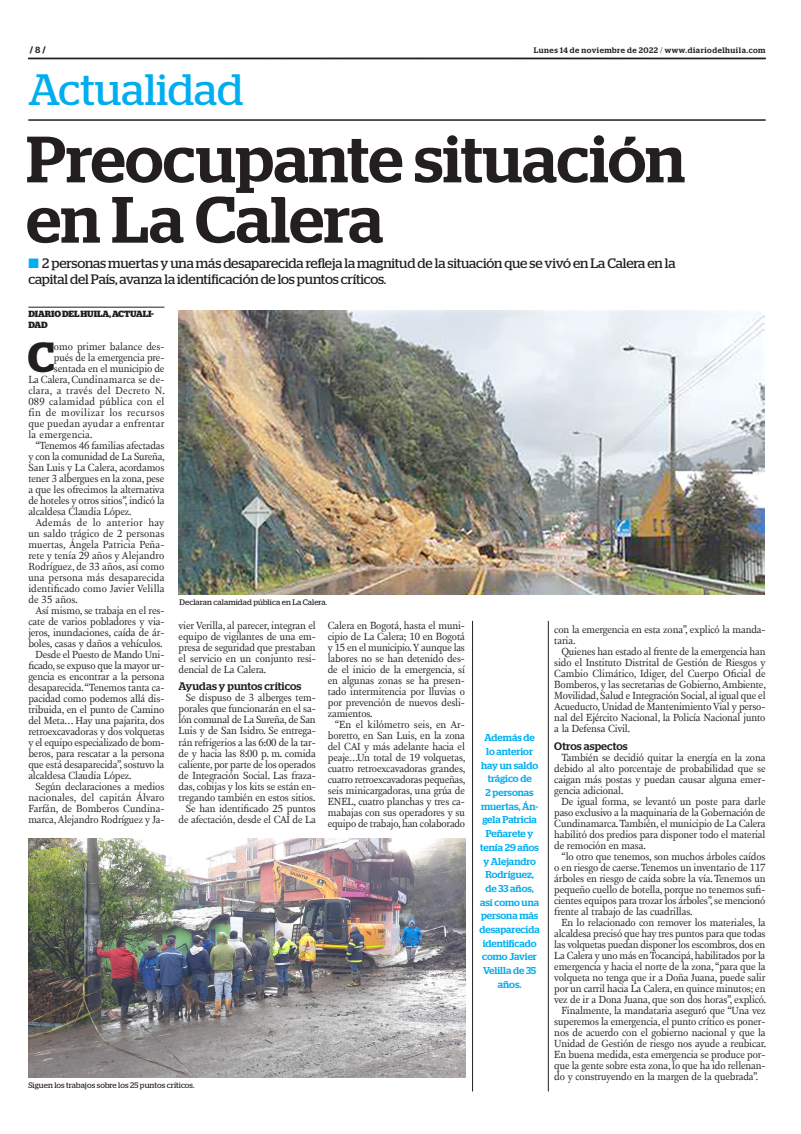
<style>
.page{position:relative;width:801px;height:1134px;background:#fff}
.page>*{position:absolute;margin:0;border:0;box-sizing:border-box;transform-origin:0 0}
.TITULO{font:500 65.3px/60.3px "Stag";color:#231f20}
.t1{font:43.9px "Stag";color:#00aeef}
.TEXTO_UNO{font:600 42px "Stag";color:#231f20}
.SUMARIO{font:13.7px/16.5px "Stag";letter-spacing:-.01em;color:#231f20}
.INTERTITULO{font:500 11px "Stag";letter-spacing:.01em;color:#231f20}
.TEXTO{font:10.6px/11px "New Fournier BP";letter-spacing:-.01em;color:#231f20;text-align:justify}
.TEXTO_UNO-2{font:10.6px "New Fournier BP";letter-spacing:.015em;color:#231f20}
.TEXTO_UNO-3{font:10.6px "New Fournier BP";letter-spacing:-.01em;color:#231f20}
.TEXTO_UNO-4{font:10.6px "New Fournier BP";letter-spacing:-.015em;color:#231f20}
.TEXTO_UNO-5{font:10.6px "New Fournier BP";letter-spacing:.035em;color:#231f20}
.TEXTO_UNO-6{font:10.6px "New Fournier BP";letter-spacing:-.005em;color:#231f20}
.DESTACADO_AZUL{font:500 10px/13.7px "Stag";color:#00aeef;text-align:center}
.CREDITO_1{font:700 9px/11px "Stag";letter-spacing:-.005em;color:#231f20}
.PIE_DE_FOTO{font:8px "Stag";letter-spacing:.01em;color:#231f20}
.t2{font:500 8px "Stag";letter-spacing:.06em;color:#231f20}
.s1{font-weight:500}
.s2{font-weight:300}
.s3{color:#00aeef}
</style>
<div class="page">
<svg style="left:28px;top:58px;width:737px;height:1px"></svg>
<hr style="left:28px;top:120px;width:737px;height:1px;background:#231f20">
<hr style="left:28px;top:307px;width:136px;height:1px;background:#231f20">
<img style="left:179px;top:310px;width:585px;height:285px">
<img style="left:28px;top:838px;width:437px;height:239px">
<hr style="left:472px;top:621px;width:1px;height:470px;background:#231f20">
<hr style="left:548px;top:621px;width:1px;height:470px;background:#231f20">
<p class="CREDITO_1" style="left:30px;top:45px;width:18px">/ <span class="s1">8</span> /</p>
<p class="t2" style="left:534px;top:45px;width:233px">Lunes 14 de noviembre de 2022 <span class="s2">/</span> www.diariodelhuila.com</p>
<p class="t1" style="left:28px;top:64px;width:216px">Actualidad</p>
<p class="TITULO" style="left:26px;top:129px;width:660px">Preocupante situación en La Calera</p>
<p class="SUMARIO" style="left:28px;top:255px;width:649px"><span class="s3">■</span> 2 personas muertas y una más desaparecida refleja la magnitud de la situación que se vivó en La Calera en la capital del País, avanza la identificación de los puntos críticos.</p>
<p class="CREDITO_1" style="left:28px;top:309px;width:127px">DIARIO DEL HUILA, ACTUALI-<br>DAD</p>
<p class="TEXTO_UNO" style="left:28px;top:333px;width:28px">C</p>
<p class="TEXTO_UNO-6" style="left:54px;top:340px;width:112px">omo primer balance des-</p>
<p class="TEXTO_UNO-3" style="left:54px;top:351px;width:112px">pués de la emergencia pre-</p>
<p class="TEXTO_UNO-3" style="left:54px;top:362px;width:112px">sentada en el municipio de</p>
<p class="TEXTO_UNO-4" style="left:28px;top:373px;width:138px">La Calera, Cundinamarca se de-</p>
<p class="TEXTO_UNO-2" style="left:28px;top:384px;width:138px">clara, a través del Decreto N.</p>
<p class="TEXTO_UNO-2" style="left:28px;top:395px;width:138px">089 calamidad pública con el</p>
<p class="TEXTO_UNO-5" style="left:28px;top:406px;width:138px">fin de movilizar los recursos</p>
<p class="TEXTO_UNO-2" style="left:28px;top:417px;width:138px">que puedan ayudar a enfrentar</p>
<p class="TEXTO_UNO-2" style="left:28px;top:428px;width:66px">la emergencia.</p>
<p class="TEXTO" style="left:28px;top:440px;width:138px;text-indent:7px">“Tenemos 46 familias afectadas y con la comunidad de La Sureña, San Luis y La Calera, acordamos tener 3 albergues en la zona, pese a que les ofrecimos la alternativa de hoteles y otros sitios”, indicó la alcaldesa Claudia López.</p>
<p class="TEXTO" style="left:28px;top:517px;width:138px;text-indent:7px">Además de lo anterior hay un saldo trágico de 2 personas muertas, Ángela Patricia Peña&shy;rete y tenía 29 años y Alejandro Rodríguez, de 33 años, así como una persona más desaparecida identificado como Javier Velilla de 35 años.</p>
<p class="TEXTO" style="left:28px;top:605px;width:138px;text-indent:7px">Así mismo, se trabaja en el res&shy;cate de varios pobladores y via&shy;jeros, inundaciones, caída de ár&shy;boles, casas y daños a vehículos.</p>
<p class="TEXTO" style="left:28px;top:649px;width:138px;text-indent:7px">Desde el Puesto de Mando Uni&shy;ficado, se expuso que la mayor ur&shy;gencia es encontrar a la persona desaparecida. “Tenemos tanta ca&shy;pacidad como podemos allá dis&shy;tribuida, en el punto de Camino del Meta… Hay una pajarita, dos retroexcavadoras y dos volquetas y el equipo especializado de bom&shy;beros, para rescatar a la persona que está desaparecida”, sostuvo la alcaldesa Claudia López.</p>
<p class="TEXTO" style="left:28px;top:781px;width:138px;text-indent:7px">Según declaraciones a medios nacionales, del capitán Álvaro Farfán, de Bomberos Cundina&shy;marca, Alejandro Rodríguez y Ja-</p>
<p class="PIE_DE_FOTO" style="left:179px;top:597px;width:149px">Declaran calamidad pública en La Calera.</p>
<p class="TEXTO" style="left:179px;top:620px;width:139px">vier Verilla, al parecer, integran el equipo de vigilantes de una em&shy;presa de seguridad que prestaban el servicio en un conjunto resi&shy;dencial de La Calera.</p>
<p class="INTERTITULO" style="left:179px;top:680px;width:124px">Ayudas y puntos críticos</p>
<p class="TEXTO" style="left:179px;top:692px;width:139px;text-indent:7px">Se dispuso de 3 alberges tem&shy;porales que funcionarán en el sa&shy;lón comunal de La Sureña, de San Luis y de San Isidro. Se entrega&shy;rán refrigerios a las 6:00 de la tar&shy;de y hacia las 8:00 p. m. comida caliente, por parte de los operados de Integración Social. Las fraza&shy;das, cobijas y los kits se están en&shy;tregando también en estos sitios.</p>
<p class="TEXTO" style="left:179px;top:802px;width:139px;text-align:right">Se han identificado 25 puntos de afectación, desde el CAI de La</p>
<p class="TEXTO" style="left:328px;top:620px;width:139px">Calera en Bogotá, hasta el muni&shy;cipio de La Calera; 10 en Bogotá y 15 en el municipio. Y aunque las labores no se han detenido des&shy;de el inicio de la emergencia, sí en algunas zonas se ha presen&shy;tado intermitencia por lluvias o por prevención de nuevos desli&shy;zamientos.</p>
<p class="TEXTO" style="left:328px;top:719px;width:139px;text-indent:7px">“En el kilómetro seis, en Ar&shy;boretto, en San Luis, en la zona del CAI y más adelante hacia el peaje…Un total de 19 volquetas, cuatro retroexcavadoras grandes, cuatro retroexcavadoras pequeñas, seis minicargadoras, una grúa de ENEL, cuatro planchas y tres ca&shy;mabajas con sus operadores y su equipo de trabajo, han colaborado</p>
<p class="TEXTO" style="left:554px;top:624px;width:213px">con la emergencia en esta zona”, explicó la manda&shy;taria.</p>
<p class="TEXTO" style="left:554px;top:646px;width:213px;text-indent:7px">Quienes han estado al frente de la emergencia han sido el Instituto Distrital de Gestión de Riesgos y Cambio Climático, Idiger, del Cuerpo Oficial de Bomberos, y las secretarias de Gobierno, Ambiente, Movilidad, Salud e Integración Social, al igual que el Acueducto, Unidad de Mantenimiento Vial y perso&shy;nal del Ejército Nacional, la Policía Nacional junto a la Defensa Civil.</p>
<p class="INTERTITULO" style="left:554px;top:739px;width:75px">Otros aspectos</p>
<p class="TEXTO" style="left:554px;top:752px;width:213px;text-indent:7px">También se decidió quitar la energía en la zona debido al alto porcentaje de probabilidad que se caigan más postas y puedan causar alguna emer&shy;gencia adicional.</p>
<p class="TEXTO" style="left:554px;top:796px;width:213px;text-indent:7px">De igual forma, se levantó un poste para darle paso exclusivo a la maquinaria de la Gobernación de Cundinamarca. También, el municipio de La Calera habilitó dos predios para disponer todo el material de remoción en masa.</p>
<p class="TEXTO" style="left:554px;top:851px;width:213px;text-indent:7px">“lo otro que tenemos, son muchos árboles caídos o en riesgo de caerse. Tenemos un inventario de 117 árboles en riesgo de caída sobre la vía. Tenemos un pequeño cuello de botella, porque no tenemos sufi&shy;cientes equipos para trozar los árboles”, se mencionó frente al trabajo de las cuadrillas.</p>
<p class="TEXTO" style="left:554px;top:917px;width:213px;text-indent:7px">En lo relacionado con remover los materiales, la alcaldesa precisó que hay tres puntos para que todas las volquetas puedan disponer los escombros, dos en La Calera y uno más en Tocancipá, habilitados por la emergencia y hacia el norte de la zona, “para que la volqueta no tenga que ir a Doña Juana, puede salir por un carril hacia La Calera, en quince minutos; en vez de ir a Dona Juana, que son dos horas”, explicó.</p>
<p class="TEXTO" style="left:554px;top:1005px;width:213px;text-indent:7px">Finalmente, la mandataria aseguró que “Una vez superemos la emergencia, el punto crítico es poner&shy;nos de acuerdo con el gobierno nacional y que la Unidad de Gestión de riesgo nos ayude a reubicar.<br>En buena medida, esta emergencia se produce por&shy;que la gente sobre esta zona, lo que ha ido rellenan&shy;do y construyendo en la margen de la quebrada”.</p>
<p class="DESTACADO_AZUL" style="left:479px;top:731px;width:62px">Además de lo anterior hay un saldo trágico de<br>2 personas muertas, Án&shy;gela Patricia<br>Peñarete y tenía 29 años y Alejandro<br>Rodríguez, de 33 años, así como una persona más desaparecida identificado como Javier<br>Velilla de 35 años.</p>
<p class="PIE_DE_FOTO" style="left:28px;top:1080px;width:168px">Siguen los trabajos sobre los 25 puntos críticos.</p>
</div>
